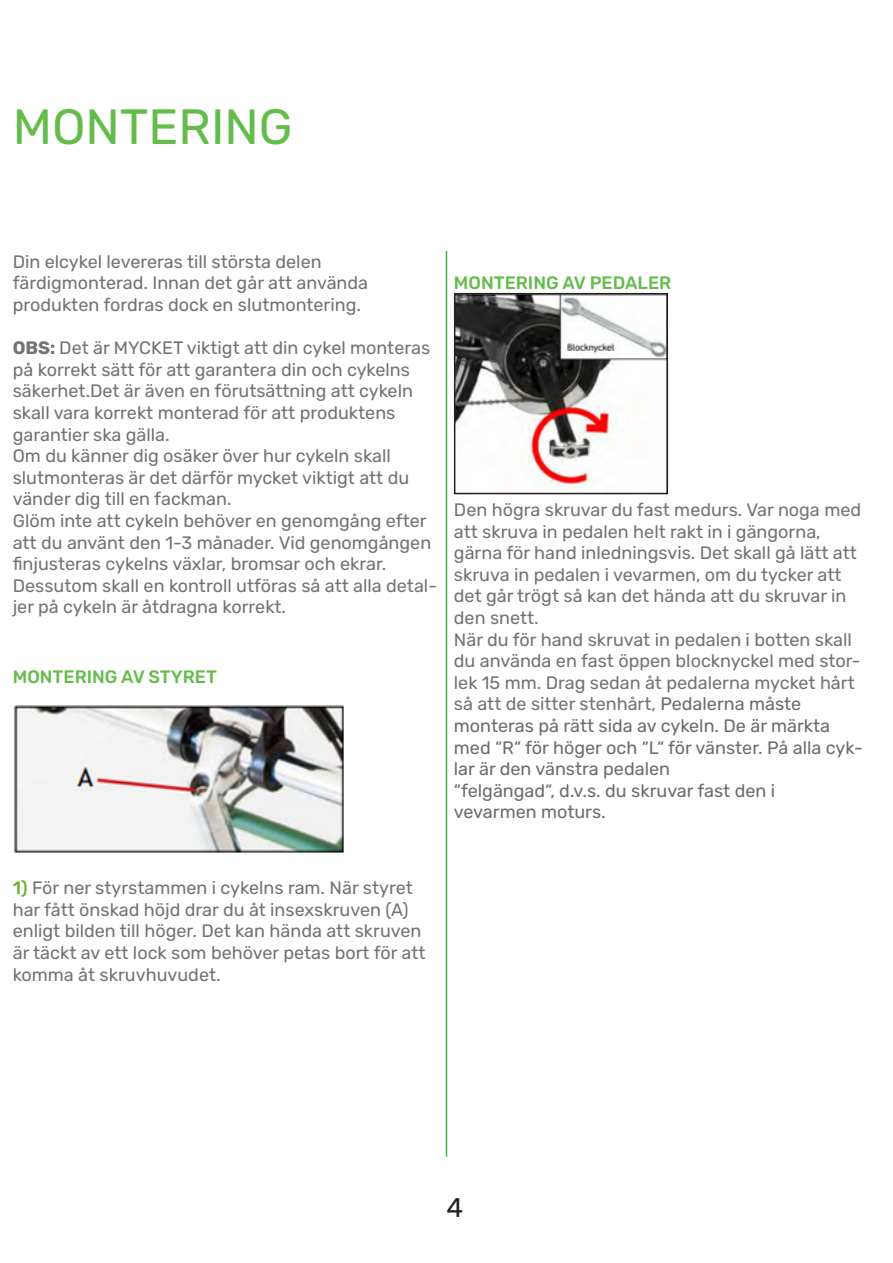
<style>
.page{position:relative;width:893px;height:1263px;background:#fff}
.page>*{position:absolute;margin:0;border:0;box-sizing:border-box;transform-origin:0 0}
.t1{font:49.5px "Rubik";color:#64bc4b}
.t2{font:27px "Rubik";color:#231f20}
.t3{font:18px/21.6px "Rubik";color:#737373}
.t4{font:18px/21.6px "Rubik";color:#696d6e}
.t5{font:500 18px "Rubik";color:#64bc4c}
.s1{font-weight:700}
.s2{color:#696d6e}
.s3{font-weight:500;color:#68b336}
</style>
<div class="page">
<hr style="left:446px;top:251px;width:1px;height:906px;background:#40ae49">
<img style="left:14px;top:705px;width:329px;height:148px">
<img style="left:457px;top:296px;width:208px;height:191px">
<div style="left:454px;top:293px;width:214px;height:201px;border:2px solid #231f20"></div>
<p class="t1" style="left:13px;top:99px;width:281px">MONTERING</p>
<p class="t3" style="left:13px;top:251px;width:310px">Din elcykel levereras till största delen</p>
<p class="t3" style="left:13px;top:273px;width:357px">färdigmonterad. Innan det går att använda</p>
<p class="t3" style="left:13px;top:294px;width:350px">produkten fordras dock en slutmontering.</p>
<p class="t3" style="left:13px;top:338px;width:419px"><span class="s1">OBS:</span> Det är MYCKET viktigt att din cykel monteras på korrekt sätt för att garantera din och cykelns</p>
<p class="t3" style="left:13px;top:381px;width:402px">säkerhet.Det är även en förutsättning att cykeln skall vara korrekt monterad för att produktens</p>
<p class="t3" style="left:13px;top:424px;width:158px">garantier ska gälla.</p>
<p class="t3" style="left:13px;top:446px;width:380px">Om du känner dig osäker över hur cykeln skall</p>
<p class="t3" style="left:13px;top:467px;width:398px">slutmonteras är det därför mycket viktigt att du</p>
<p class="t3" style="left:13px;top:489px;width:420px">vänder dig till en fackman.<br>Glöm inte att cykeln behöver en genomgång efter att du använt den 1-3 månader. Vid genomgången finjusteras cykelns växlar, bromsar och ekrar.</p>
<p class="t3" style="left:13px;top:575px;width:426px">Dessutom skall en kontroll utföras så att alla detal&shy;jer på cykeln är åtdragna korrekt.</p>
<p class="t5" style="left:13px;top:666px;width:206px">MONTERING AV STYRET</p>
<p class="t5" style="left:454px;top:273px;width:219px">MONTERING AV PEDALER</p>
<p class="t3" style="left:454px;top:499px;width:409px">Den högra skruvar du fast medurs. Var noga med att skruva in pedalen helt rakt in i gängorna, gärna för hand inledningsvis. Det skall gå lätt att skruva in pedalen i vevarmen, om du tycker att det går trögt så kan det hända att du skruvar in den snett.</p>
<p class="t3" style="left:454px;top:629px;width:408px">När du för hand skruvat in pedalen i botten skall du använda en fast öppen blocknyckel med stor&shy;lek 15 mm. Drag sedan åt pedalerna mycket hårt så att de sitter stenhårt, <span class="s2">Pedalerna måste</span></p>
<p class="t4" style="left:454px;top:715px;width:410px">monteras på rätt sida av cykeln. De är märkta med “R“ för höger och “L“ för vänster. På alla cyk&shy;lar är den vänstra pedalen</p>
<p class="t4" style="left:454px;top:780px;width:323px">“felgängad“, d.v.s. du skruvar fast den i</p>
<p class="t4" style="left:454px;top:802px;width:153px">vevarmen moturs.</p>
<p class="t3" style="left:13px;top:878px;width:414px"><span class="s3">1)</span> För ner styrstammen i cykelns ram. När styret har fått önskad höjd drar du åt insexskruven (A) enligt bilden till höger. Det kan hända att skruven är täckt av ett lock som behöver petas bort för att komma åt skruvhuvudet.</p>
<p class="t2" style="left:446px;top:1193px;width:18px">4</p>
</div>
